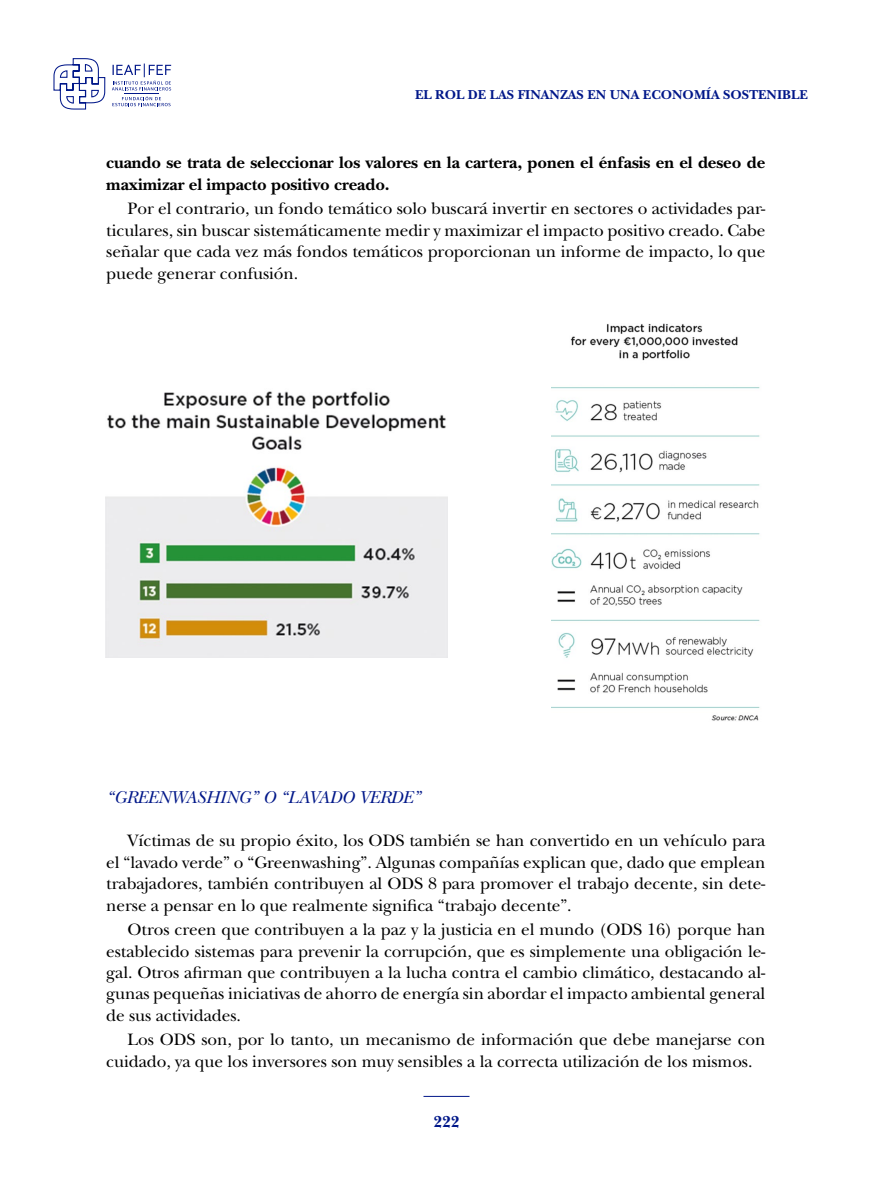
<style>
.page{position:relative;width:893px;height:1191px;background:#fff}
.page>*{position:absolute;margin:0;border:0;box-sizing:border-box;transform-origin:0 0}
.t1{font:italic 18px "New Baskerville Std";color:#001789}
.t2{font:17.25px/21.5px "New Baskerville Std";letter-spacing:-.005em;color:#000;text-align:justify}
.t3{font:700 17.25px/21.5px "New Baskerville Std";letter-spacing:.02em;color:#000}
.t4{font:700 16.5px "New Baskerville Std";color:#001789}
.t5{font:700 13.5px "New Baskerville Std";color:#001789}
</style>
<div class="page">
<hr style="left:423px;top:1096px;width:46px;height:1px;background:#001789">
<svg style="left:53px;top:58px;width:53px;height:52px"></svg>
<svg style="left:112px;top:64px;width:59px;height:26px"></svg>
<svg style="left:112px;top:96px;width:59px;height:10px"></svg>
<hr style="left:124px;top:93px;width:35px;height:1px;background:#001789">
<img style="left:105px;top:391px;width:342px;height:266px">
<img style="left:551px;top:324px;width:209px;height:397px">
<p class="t5" style="left:415px;top:87px;width:394px">EL ROL DE LAS FINANZAS EN UNA ECONOMÍA SOSTENIBLE</p>
<p class="t3" style="left:106px;top:152px;width:660px">cuando se trata de seleccionar los valores en la cartera, ponen el énfasis en el deseo de maximizar el impacto positivo creado.</p>
<p class="t2" style="left:106px;top:198px;width:661px;text-indent:21px">Por el contrario, un fondo temático solo buscará invertir en sectores o actividades par&shy;ticulares, sin buscar sistemáticamente medir y maximizar el impacto positivo creado. Cabe señalar que cada vez más fondos temáticos proporcionan un informe de impacto, lo que puede generar confusión.</p>
<p class="t1" style="left:106px;top:787px;width:316px">“GREENWASHING” O “LAVADO VERDE”</p>
<p class="t2" style="left:106px;top:830px;width:661px;text-indent:21px">Víctimas de su propio éxito, los ODS también se han convertido en un vehículo para el “lavado verde” o “Greenwashing”. Algunas compañías explican que, dado que emplean trabajadores, también contribuyen al ODS 8 para promover el trabajo decente, sin dete&shy;nerse a pensar en lo que realmente significa “trabajo decente”.</p>
<p class="t2" style="left:106px;top:919px;width:661px;text-indent:21px">Otros creen que contribuyen a la paz y la justicia en el mundo (ODS 16) porque han establecido sistemas para prevenir la corrupción, que es simplemente una obligación le&shy;gal. Otros afirman que contribuyen a la lucha contra el cambio climático, destacando al&shy;gunas pequeñas iniciativas de ahorro de energía sin abordar el impacto ambiental general de sus actividades.</p>
<p class="t2" style="left:106px;top:1029px;width:661px;text-indent:21px">Los ODS son, por lo tanto, un mecanismo de información que debe manejarse con cuidado, ya que los inversores son muy sensibles a la correcta utilización de los mismos.</p>
<p class="t4" style="left:434px;top:1112px;width:27px">222</p>
</div>
